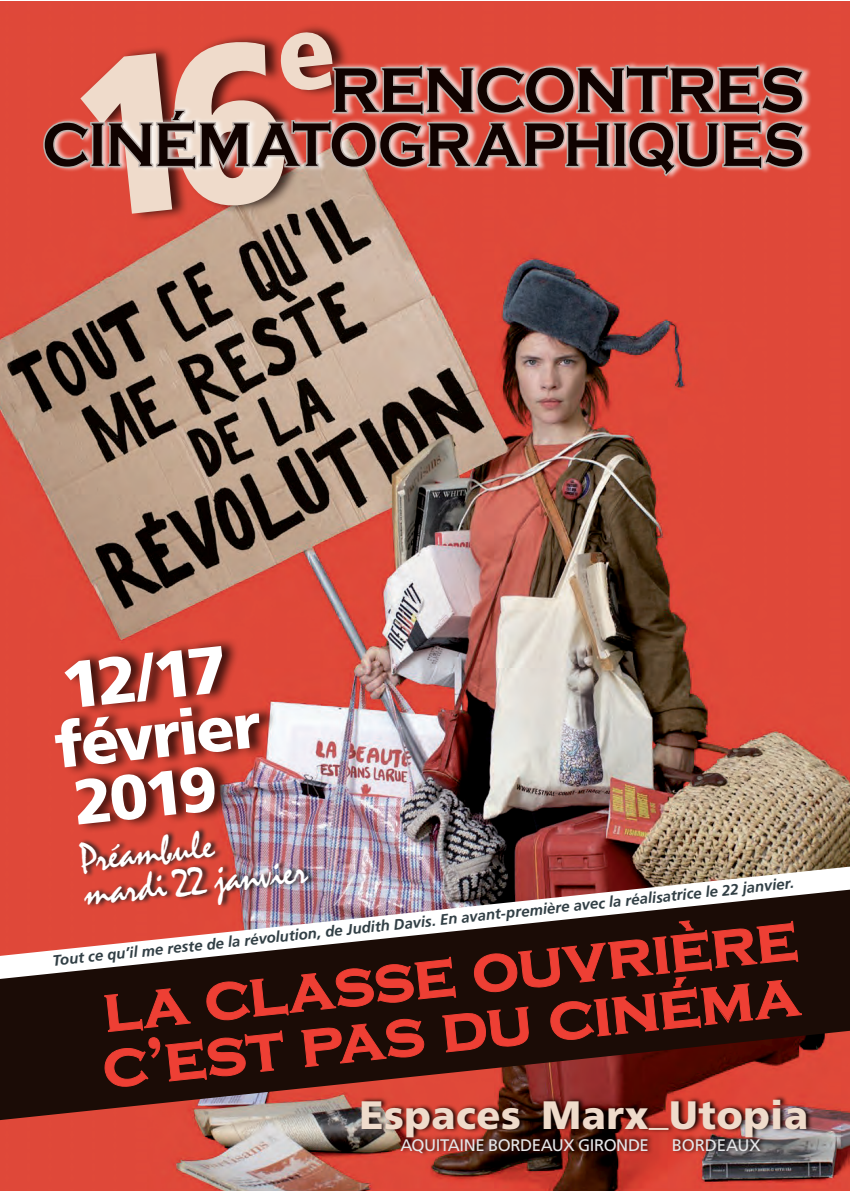
<style>
.page{position:relative;width:851px;height:1191px;background:#fff}
.page>*{position:absolute;margin:0;border:0;box-sizing:border-box;transform-origin:0 0}
.t1{font:700 66px/55.5px "Copperplate Gothic";color:#ee3f34}
.t2{font:900 66px "Frutiger LT Std";color:#fff}
.t3{font:700 65.25px "Copperplate Gothic";color:#100200;scale:.94 1}
.t4{font:700 63.6px "Copperplate Gothic";letter-spacing:-.005em;color:#100200;scale:.9 1}
.t5{font:900 63px/58.2px "Frutiger LT Std";color:#fff}
.t6{font:900 39.6px "Frutiger LT Std";letter-spacing:.01em;color:#efdbcb}
.t7{font:39px/34.5px "Mistral Std";color:#fff}
.t8{font:16.8px "Frutiger LT Std";letter-spacing:-.03em;color:#e6e7e9}
.t9{font:16.8px "Frutiger LT Std";letter-spacing:-.01em;color:#e6e7e9}
.t10{font:italic 700 15px "Frutiger LT Std";color:#313f45}
.s1{font-style:inherit}
</style>
<div class="page">
<img style="left:0;top:1px;width:849px;height:1190px">
<img style="left:359px;top:1120px;width:453px;height:37px">
<div style="left:55px;top:637px;width:221px;height:196px;background:#100200;opacity:.8"></div>
<img style="left:0;top:866px;width:849px;height:23px">
<img style="left:0;top:889px;width:849px;height:231px">
<svg style="left:104px;top:915px;width:698px;height:171px;background:#482620"></svg>
<div style="left:81px;top:23px;width:268px;height:199px;background:#100200;opacity:.75"></div>
<img style="left:79px;top:826px;width:238px;height:83px">
<svg style="left:42px;top:30px;width:763px;height:188px;background:#c8685d"></svg>
<h2 class="t3" style="left:330px;top:54px;width:506px">RENCONTRES</h2>
<h3 class="t4" style="left:42px;top:110px;width:848px">CINÉMATOGRAPHIQUES</h3>
<h1 class="t2" style="left:57px;top:646px;width:168px;rotate:-6deg">12/17</h1>
<h3 class="t5" style="left:52px;top:717px;width:208px;rotate:-6deg">février<br>2019</h3>
<h3 class="t7" style="left:79px;top:843px;width:225px;rotate:-6deg">Préambule mardi 22 janvier</h3>
<p class="t10" style="left:52px;top:952px;width:746px;rotate:-6deg">Tout ce qu’il me reste de la révolution, de Judith Davis. En avant-première avec la réalisatrice le 22 janvier.</p>
<h1 class="t1" style="left:94px;top:983px;width:706px;rotate:-6deg">LA CLASSE OUVRIÈRE<br>C’EST PAS DU CINÉMA</h1>
<h3 class="t6" style="left:359px;top:1091px;width:450px">Espaces Marx<span class="s1">_</span>Utopia</h3>
<p class="t8" style="left:400px;top:1135px;width:250px">AQUITAINE BORDEAUX GIRONDE</p>
<p class="t9" style="left:671px;top:1135px;width:90px">BORDEAUX</p>
</div>
